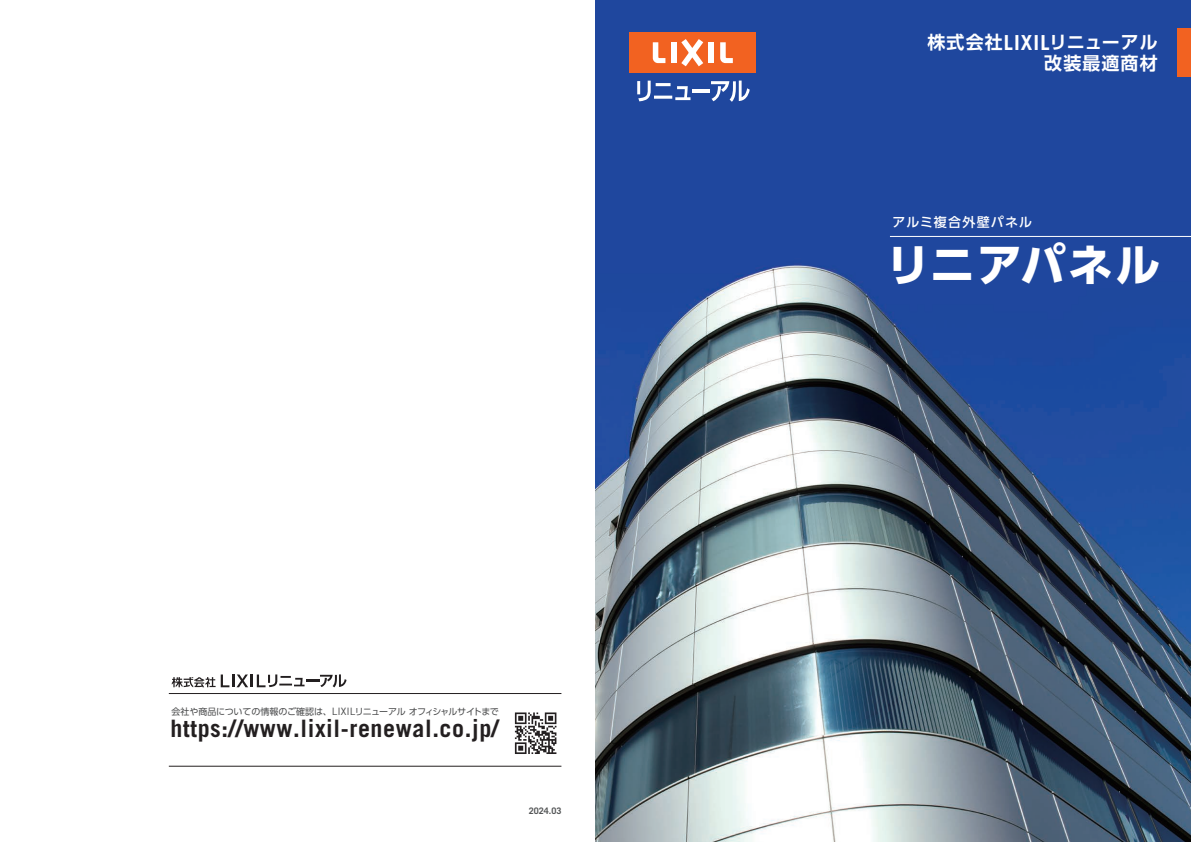
<style>
.page{position:relative;width:1191px;height:842px;background:#fff}
.page>*{position:absolute;margin:0;border:0;box-sizing:border-box;transform-origin:0 0}
.t1{font:700 45px "UD Shin Go Pro";letter-spacing:.055em;color:#fff}
.t2{font:700 24px "Trade Gothic LT Std";letter-spacing:.025em;color:#231f20}
.t3{font:700 18px/21px "UD Shin Go Pro De";letter-spacing:.06em;color:#fff;text-align:right}
.t4{font:500 13px "UD Shin Go Pro";letter-spacing:.09em;color:#fff}
.t5{font:9px "UD Shin Go Pro";letter-spacing:-.02em;color:#4b4c4d}
.t6{font:700 9px "Trade Gothic LT Std";color:#545657}
.s1{font-family:"Trade Gothic";font-size:10.2px}
.s2{font-family:"Trade Gothic";font-size:20.7px}
</style>
<div class="page">
<img style="left:595px;top:0;width:596px;height:842px">
<hr style="left:890px;top:236px;width:301px;height:1px;background:#fff">
<div style="left:1176px;top:28px;width:15px;height:49px;background:#f26221"></div>
<div style="left:629px;top:32px;width:127px;height:41px;background:#f26221"></div>
<svg style="left:653px;top:42px;width:12px;height:21px"></svg>
<svg style="left:720px;top:42px;width:13px;height:21px"></svg>
<div style="left:671px;top:42px;width:5px;height:21px;background:#fff"></div>
<div style="left:708px;top:42px;width:5px;height:21px;background:#fff"></div>
<svg style="left:681px;top:39px;width:22px;height:27px"></svg>
<svg style="left:637px;top:81px;width:53px;height:20px"></svg>
<hr style="left:692px;top:89px;width:17px;height:4px;background:#fff">
<svg style="left:711px;top:81px;width:38px;height:21px"></svg>
<svg style="left:172px;top:674px;width:174px;height:13px"></svg>
<hr style="left:169px;top:693px;width:392px;height:1px;background:#231f20">
<hr style="left:169px;top:766px;width:392px;height:1px;background:#231f20">
<svg style="left:515px;top:712px;width:41px;height:42px"></svg>
<p class="t5" style="left:172px;top:704px;width:329px">会社や商品についての情報のご確認は、<span class="s1">LIXIL</span>リニューアルオフィシャルサイトまで</p>
<h2 class="t2" style="left:170px;top:714px;width:330px">https://www.lixil-renewal.co.jp/</h2>
<p class="t6" style="left:529px;top:805px;width:34px">2024.03</p>
<h3 class="t3" style="left:927px;top:31px;width:232px">株式会社<span class="s2">LIXIL</span>リニューアル改装最適商材</h3>
<h3 class="t4" style="left:892px;top:212px;width:141px">アルミ複合外壁パネル</h3>
<h1 class="t1" style="left:885px;top:228px;width:276px">リニアパネル</h1>
</div>
